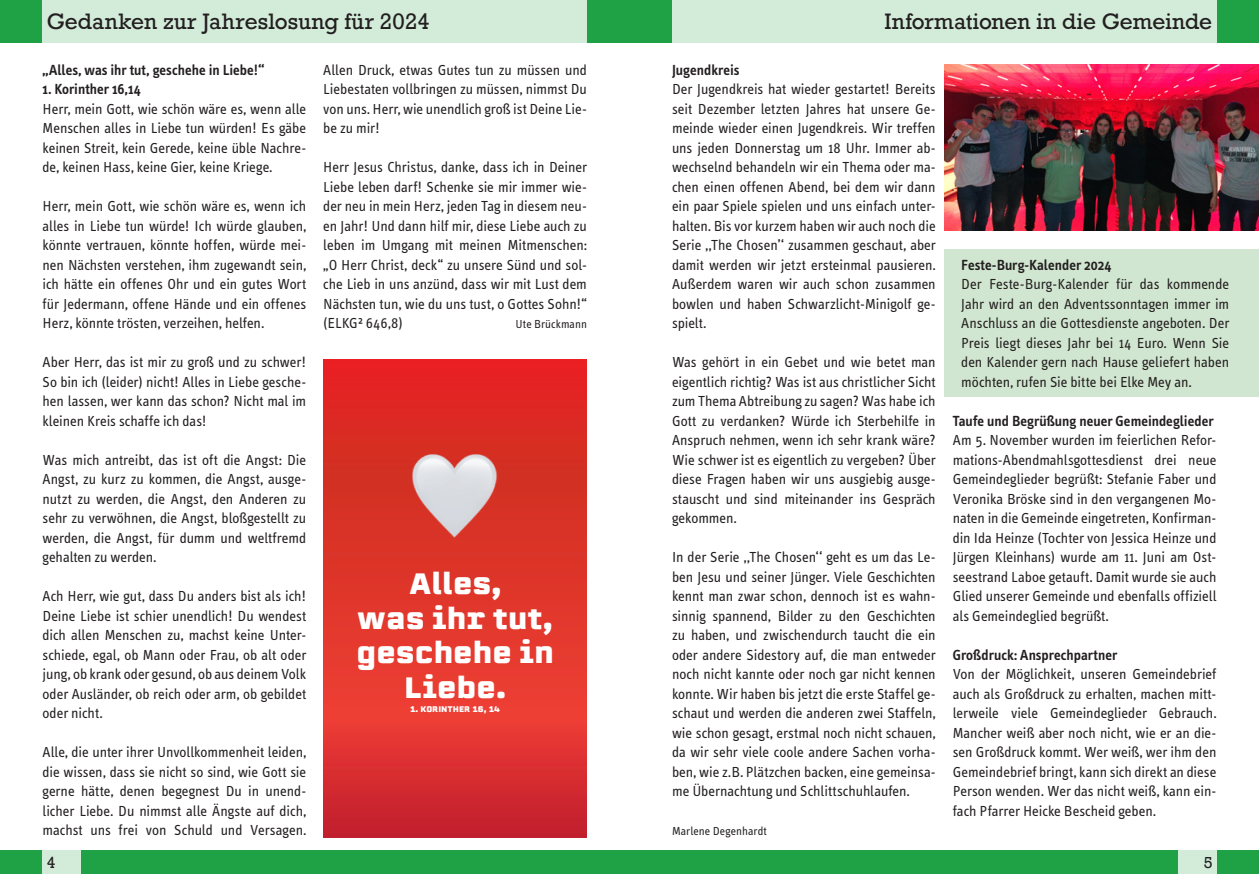
<style>
.page{position:relative;width:1259px;height:893px;background:#fff}
.page>*{position:absolute;margin:0;border:0;box-sizing:border-box;transform-origin:0 0}
.t1{font:900 28.8px/34.5px "Erbaum";color:#fff;text-align:center}
.t2{font:21px "Rockwell";color:#231f20}
.t3{font:15px/19.5px "Info Text";color:#231f20;text-align:justify}
.t4{font:600 15px "Info Text";color:#231f20}
.t5{font:15px "Rockwell";color:#231f20}
.t6{font:12px "Info Text";letter-spacing:.01em;color:#231f20}
.t7{font:900 7.95px "Erbaum";color:#fff}
</style>
<div class="page">
<div style="left:0;top:850px;width:629px;height:24px;background:#1fa245"></div>
<div style="left:629px;top:850px;width:630px;height:24px;background:#1fa245"></div>
<div style="left:0;top:0;width:629px;height:43px;background:#1fa245"></div>
<div style="left:629px;top:0;width:630px;height:43px;background:#1fa245"></div>
<div style="left:944px;top:249px;width:315px;height:148px;background:#d1e6d0"></div>
<img style="left:944px;top:64px;width:315px;height:167px">
<svg style="left:323px;top:360px;width:264px;height:478px;background:#dd302b"></svg>
<img style="left:404px;top:443px;width:102px;height:103px">
<svg style="left:43px;top:850px;width:38px;height:24px"></svg>
<svg style="left:1178px;top:850px;width:39px;height:24px"></svg>
<div style="left:672px;top:0;width:544px;height:43px;background:#d2ecd9"></div>
<div style="left:43px;top:0;width:544px;height:43px;background:#d2ecd9"></div>
<h2 class="t2" style="left:47px;top:9px;width:384px">Gedanken zur Jahreslosung für 2024</h2>
<h2 class="t2" style="left:884px;top:9px;width:329px">Informationen in die Gemeinde</h2>
<p class="t4" style="left:43px;top:61px;width:223px">„Alles, was ihr tut, geschehe in Liebe!“</p>
<p class="t4" style="left:43px;top:81px;width:100px">1. Korinther 16,14</p>
<p class="t3" style="left:43px;top:99px;width:265px">Herr, mein Gott, wie schön wäre es, wenn alle Menschen alles in Liebe tun würden! Es gäbe keinen Streit, kein Gerede, keine üble Nachre&shy;de, keinen Hass, keine Gier, keine Kriege.</p>
<p class="t3" style="left:43px;top:197px;width:265px">Herr, mein Gott, wie schön wäre es, wenn ich alles in Liebe tun würde! Ich würde glauben, könnte vertrauen, könnte hoffen, würde mei&shy;nen Nächsten verstehen, ihm zugewandt sein, ich hätte ein offenes Ohr und ein gutes Wort für Jedermann, offene Hände und ein offenes Herz, könnte trösten, verzeihen, helfen.</p>
<p class="t3" style="left:43px;top:353px;width:265px">Aber Herr, das ist mir zu groß und zu schwer!<br>So bin ich (leider) nicht! Alles in Liebe gesche&shy;hen lassen, wer kann das schon? Nicht mal im kleinen Kreis schaffe ich das!</p>
<p class="t3" style="left:43px;top:450px;width:265px">Was mich antreibt, das ist oft die Angst: Die Angst, zu kurz zu kommen, die Angst, ausge&shy;nutzt zu werden, die Angst, den Anderen zu sehr zu verwöhnen, die Angst, bloßgestellt zu werden, die Angst, für dumm und weltfremd gehalten zu werden.</p>
<p class="t3" style="left:43px;top:587px;width:265px">Ach Herr, wie gut, dass Du anders bist als ich!<br>Deine Liebe ist schier unendlich! Du wendest dich allen Menschen zu, machst keine Unter&shy;schiede, egal, ob Mann oder Frau, ob alt oder jung, ob krank oder gesund, ob aus deinem Volk oder Ausländer, ob reich oder arm, ob gebildet oder nicht.</p>
<p class="t3" style="left:43px;top:743px;width:265px">Alle, die unter ihrer Unvollkommenheit leiden, die wissen, dass sie nicht so sind, wie Gott sie gerne hätte, denen begegnest Du in unend&shy;licher Liebe. Du nimmst alle Ängste auf dich, machst uns frei von Schuld und Versagen.</p>
<p class="t3" style="left:323px;top:60px;width:265px">Allen Druck, etwas Gutes tun zu müssen und Liebestaten vollbringen zu müssen, nimmst Du von uns. Herr, wie unendlich groß ist Deine Lie&shy;be zu mir!</p>
<p class="t3" style="left:323px;top:158px;width:265px">Herr Jesus Christus, danke, dass ich in Deiner Liebe leben darf! Schenke sie mir immer wie&shy;der neu in mein Herz, jeden Tag in diesem neu&shy;en Jahr! Und dann hilf mir, diese Liebe auch zu leben im Umgang mit meinen Mitmenschen: „O Herr Christ, deck“ zu unsere Sünd und sol&shy;che Lieb in uns anzünd, dass wir mit Lust dem Nächsten tun, wie du uns tust, o Gottes Sohn!“ (ELKG² 646,8)</p>
<p class="t6" style="left:515px;top:318px;width:73px">Ute Brückmann</p>
<h1 class="t1" style="left:356px;top:566px;width:199px">Alles,<br>was ihr tut, geschehe in<br>Liebe.</h1>
<p class="t7" style="left:410px;top:703px;width:91px">1. KORINTHER 16, 14</p>
<p class="t4" style="left:672px;top:61px;width:69px">Jugendkreis</p>
<p class="t3" style="left:672px;top:80px;width:265px">Der Jugendkreis hat wieder gestartet! Bereits seit Dezember letzten Jahres hat unsere Ge&shy;meinde wieder einen Jugendkreis. Wir treffen uns jeden Donnerstag um 18 Uhr. Immer ab&shy;wechselnd behandeln wir ein Thema oder ma&shy;chen einen offenen Abend, bei dem wir dann ein paar Spiele spielen und uns einfach unter&shy;halten. Bis vor kurzem haben wir auch noch die Serie ,,The Chosen’‘ zusammen geschaut, aber damit werden wir jetzt ersteinmal pausieren.<br>Außerdem waren wir auch schon zusammen bowlen und haben Schwarzlicht-Minigolf ge&shy;spielt.</p>
<p class="t3" style="left:672px;top:353px;width:265px">Was gehört in ein Gebet und wie betet man eigentlich richtig? Was ist aus christlicher Sicht zum Thema Abtreibung zu sagen? Was habe ich Gott zu verdanken? Würde ich Sterbehilfe in Anspruch nehmen, wenn ich sehr krank wäre?<br>Wie schwer ist es eigentlich zu vergeben? Über diese Fragen haben wir uns ausgiebig ausge&shy;stauscht und sind miteinander ins Gespräch gekommen.</p>
<p class="t3" style="left:672px;top:548px;width:265px">In der Serie ,,The Chosen‘‘ geht es um das Le&shy;ben Jesu und seiner Jünger. Viele Geschichten kennt man zwar schon, dennoch ist es wahn&shy;sinnig spannend, Bilder zu den Geschichten zu haben, und zwischendurch taucht die ein oder andere Sidestory auf, die man entweder noch nicht kannte oder noch gar nicht kennen konnte. Wir haben bis jetzt die erste Staffel ge&shy;schaut und werden die anderen zwei Staffeln, wie schon gesagt, erstmal noch nicht schauen, da wir sehr viele coole andere Sachen vorha&shy;ben, wie z.B. Plätzchen backen, eine gemeinsa&shy;me Übernachtung und Schlittschuhlaufen.</p>
<p class="t6" style="left:672px;top:825px;width:96px">Marlene Degenhardt</p>
<p class="t4" style="left:961px;top:256px;width:152px">Feste-Burg-Kalender 2024</p>
<p class="t3" style="left:961px;top:275px;width:269px">Der Feste-Burg-Kalender für das kommende Jahr wird an den Adventssonntagen immer im Anschluss an die Gottesdienste angeboten. Der Preis liegt dieses Jahr bei 14 Euro. Wenn Sie den Kalender gern nach Hause geliefert haben möchten, rufen Sie bitte bei Elke Mey an.</p>
<p class="t4" style="left:952px;top:412px;width:262px">Taufe und Begrüßung neuer Gemeindeglieder</p>
<p class="t3" style="left:952px;top:431px;width:265px">Am 5. November wurden im feierlichen Refor&shy;mations-Abendmahlsgottesdienst drei neue Gemeindeglieder begrüßt: Stefanie Faber und Veronika Bröske sind in den vergangenen Mo&shy;naten in die Gemeinde eingetreten, Konfirman&shy;din Ida Heinze (Tochter von Jessica Heinze und Jürgen Kleinhans) wurde am 11. Juni am Ost&shy;seestrand Laboe getauft. Damit wurde sie auch Glied unserer Gemeinde und ebenfalls offiziell als Gemeindeglied begrüßt.</p>
<p class="t4" style="left:952px;top:646px;width:166px">Großdruck: Ansprechpartner</p>
<p class="t3" style="left:952px;top:665px;width:265px">Von der Möglichkeit, unseren Gemeindebrief auch als Großdruck zu erhalten, machen mitt&shy;lerweile viele Gemeindeglieder Gebrauch.<br>Mancher weiß aber noch nicht, wie er an die&shy;sen Großdruck kommt. Wer weiß, wer ihm den Gemeindebrief bringt, kann sich direkt an diese Person wenden. Wer das nicht weiß, kann ein&shy;fach Pfarrer Heicke Bescheid geben.</p>
<p class="t5" style="left:47px;top:853px;width:10px">4</p>
<p class="t5" style="left:1204px;top:853px;width:10px">5</p>
</div>
